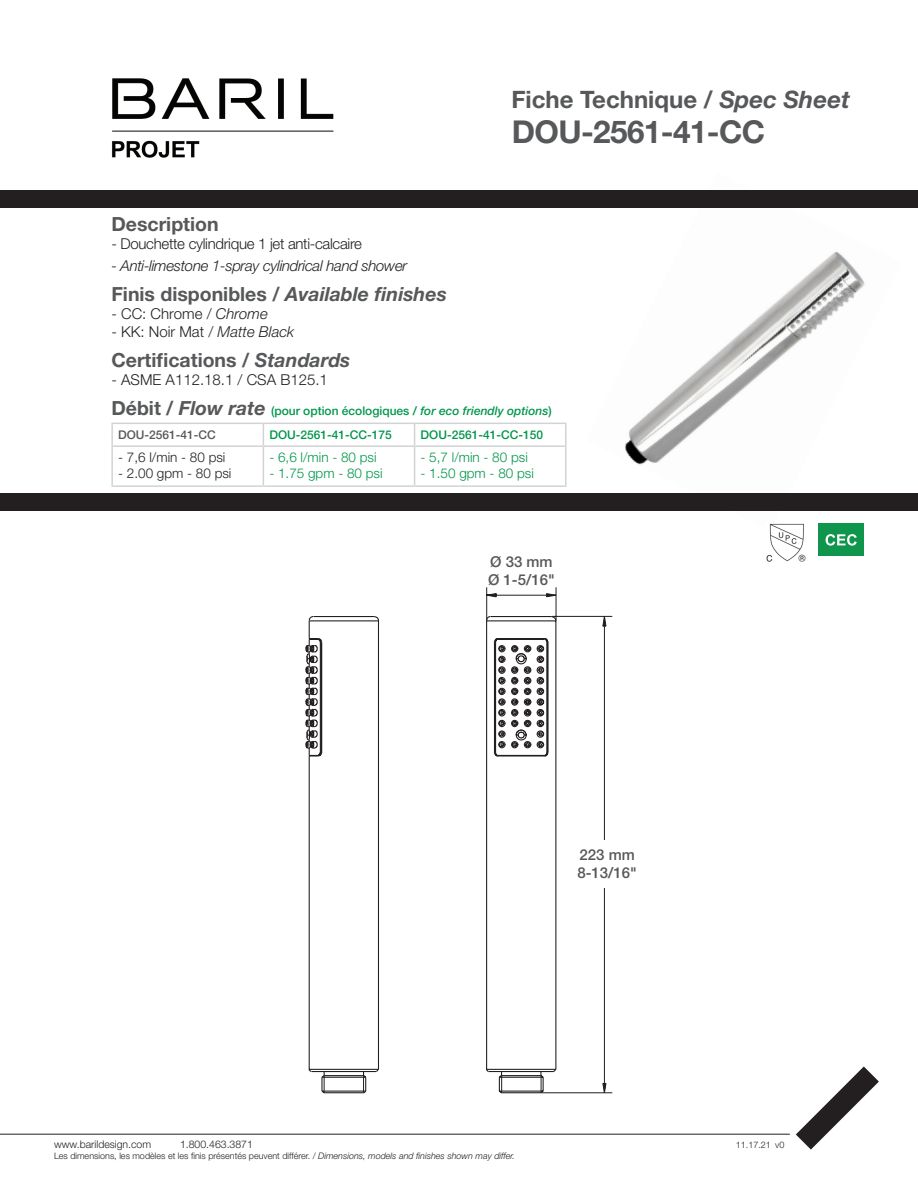
<style>
.page{position:relative;width:918px;height:1188px;background:#fff}
.page>*{position:absolute;margin:0;border:0;box-sizing:border-box;transform-origin:0 0}
.t1{font:700 31.5px "Helvetica Neue LT Std";letter-spacing:-.02em;color:#57585a}
.t2{font:700 24px "Helvetica Neue LT Std";color:#57585a}
.t3{font:700 19.5px "Helvetica Neue LT Std";color:#57585a}
.t4{font:300 15px "Helvetica Neue LT Std";color:#231f20}
.t5{font:italic 300 15px "Helvetica Neue LT Std";letter-spacing:-.02em;color:#231f20}
.t6{font:300 15px "Helvetica Neue LT Std";letter-spacing:-.02em;color:#231f20}
.t7{font:500 15px "Helvetica Neue LT Std";color:#57585a}
.t8{font:300 13.5px "Helvetica Neue LT Std";color:#00964c}
.t9{font:300 13.5px "Helvetica Neue LT Std";color:#231f20}
.t10{font:500 12px "Helvetica Neue LT Std";color:#00964c}
.t11{font:500 12px "Helvetica Neue LT Std";color:#57585a}
.t12{font:300 10.5px "Helvetica Neue LT Std";color:#231f20}
.t13{font:300 9px "Helvetica Neue LT Std";color:#231f20}
.s1{font-style:italic}
.s2{font-weight:700;font-size:19.5px;color:#57585a}
.s3{font-weight:700;font-style:italic;font-size:19.5px;color:#57585a}
</style>
<div class="page">
<hr style="left:0;top:1134px;width:790px;height:1px;background:#231f20">
<svg style="left:796px;top:1066px;width:83px;height:84px"></svg>
<img style="left:112px;top:78px;width:222px;height:80px">
<img style="left:586px;top:207px;width:316px;height:304px">
<div style="left:0;top:190px;width:918px;height:17px;background:#231f20"></div>
<div style="left:0;top:493px;width:918px;height:17px;background:#231f20"></div>
<hr style="left:111px;top:423px;width:152px;height:1px;background:#d2d3d2">
<hr style="left:111px;top:424px;width:2px;height:21px;background:#d2d3d2">
<hr style="left:415px;top:423px;width:152px;height:1px;background:#d2d3d2">
<svg style="left:262px;top:423px;width:154px;height:62px"></svg>
<hr style="left:565px;top:424px;width:2px;height:21px;background:#d2d3d2">
<hr style="left:111px;top:445px;width:152px;height:2px;background:#d2d3d2">
<hr style="left:111px;top:447px;width:2px;height:38px;background:#d2d3d2">
<hr style="left:263px;top:445px;width:152px;height:2px;background:#d2d3d2">
<hr style="left:263px;top:447px;width:1px;height:38px;background:#d2d3d2">
<hr style="left:415px;top:445px;width:152px;height:2px;background:#d2d3d2">
<hr style="left:414px;top:447px;width:1px;height:38px;background:#d2d3d2">
<hr style="left:565px;top:447px;width:2px;height:38px;background:#d2d3d2">
<hr style="left:111px;top:485px;width:152px;height:2px;background:#d2d3d2">
<hr style="left:263px;top:485px;width:152px;height:2px;background:#d2d3d2">
<hr style="left:415px;top:485px;width:152px;height:2px;background:#d2d3d2">
<svg style="left:486px;top:587px;width:127px;height:507px"></svg>
<svg style="left:311px;top:1072px;width:246px;height:22px"></svg>
<svg style="left:308px;top:615px;width:249px;height:457px"></svg>
<svg style="left:305px;top:637px;width:244px;height:120px"></svg>
<div style="left:571px;top:840px;width:72px;height:48px;background:#fff"></div>
<div style="left:818px;top:523px;width:46px;height:33px;background:#10964c"></div>
<svg style="left:826px;top:534px;width:31px;height:12px"></svg>
<img style="left:766px;top:523px;width:40px;height:38px">
<h2 class="t2" style="left:511px;top:85px;width:340px">Fiche Technique / <span class="s1">Spec Sheet</span></h2>
<p class="t1" style="left:512px;top:113px;width:255px">DOU-2561-41-CC</p>
<p class="t3" style="left:111px;top:212px;width:109px">Description</p>
<p class="t6" style="left:111px;top:234px;width:252px">- Douchette cylindrique 1 jet anti-calcaire</p>
<p class="t5" style="left:111px;top:257px;width:297px">- Anti-limestone 1-spray cylindrical hand shower</p>
<p class="t3" style="left:111px;top:282px;width:337px">Finis disponibles / <span class="s1">Available finishes</span></p>
<p class="t4" style="left:111px;top:305px;width:158px">- CC: Chrome / <span class="s1">Chrome</span></p>
<p class="t4" style="left:111px;top:323px;width:184px">- KK: Noir Mat / <span class="s1">Matte Black</span></p>
<p class="t3" style="left:111px;top:348px;width:241px">Certifications / <span class="s1">Standards</span></p>
<p class="t4" style="left:111px;top:371px;width:218px">- ASME A112.18.1 / CSA B125.1</p>
<p class="t10" style="left:111px;top:404px;width:442px"><span class="s2">Débit /</span> <span class="s3">Flow rate</span> (pour option écologiques / <span class="s1">for eco friendly options</span>)</p>
<p class="t11" style="left:118px;top:428px;width:99px">DOU-2561-41-CC</p>
<p class="t10" style="left:269px;top:428px;width:124px">DOU-2561-41-CC-175</p>
<p class="t10" style="left:421px;top:428px;width:124px">DOU-2561-41-CC-150</p>
<p class="t9" style="left:118px;top:449px;width:109px">- 7,6 l/min - 80 psi</p>
<p class="t9" style="left:118px;top:465px;width:115px">- 2.00 gpm - 80 psi</p>
<p class="t8" style="left:269px;top:449px;width:109px">- 6,6 l/min - 80 psi</p>
<p class="t8" style="left:269px;top:465px;width:115px">- 1.75 gpm - 80 psi</p>
<p class="t8" style="left:421px;top:449px;width:109px">- 5,7 l/min - 80 psi</p>
<p class="t8" style="left:421px;top:465px;width:115px">- 1.50 gpm - 80 psi</p>
<p class="t7" style="left:490px;top:553px;width:64px">Ø 33 mm</p>
<p class="t7" style="left:488px;top:571px;width:68px">Ø 1-5/16"</p>
<p class="t7" style="left:580px;top:846px;width:57px">223 mm</p>
<p class="t7" style="left:577px;top:864px;width:61px">8-13/16"</p>
<p class="t12" style="left:54px;top:1138px;width:99px">www.barildesign.com</p>
<p class="t12" style="left:180px;top:1138px;width:74px">1.800.463.3871</p>
<p class="t13" style="left:736px;top:1139px;width:50px">11.17.21 v0</p>
<p class="t13" style="left:54px;top:1150px;width:463px">Les dimensions, les modèles et les finis présentés peuvent différer. / <span class="s1">Dimensions, models and finishes shown may differ.</span></p>
</div>
